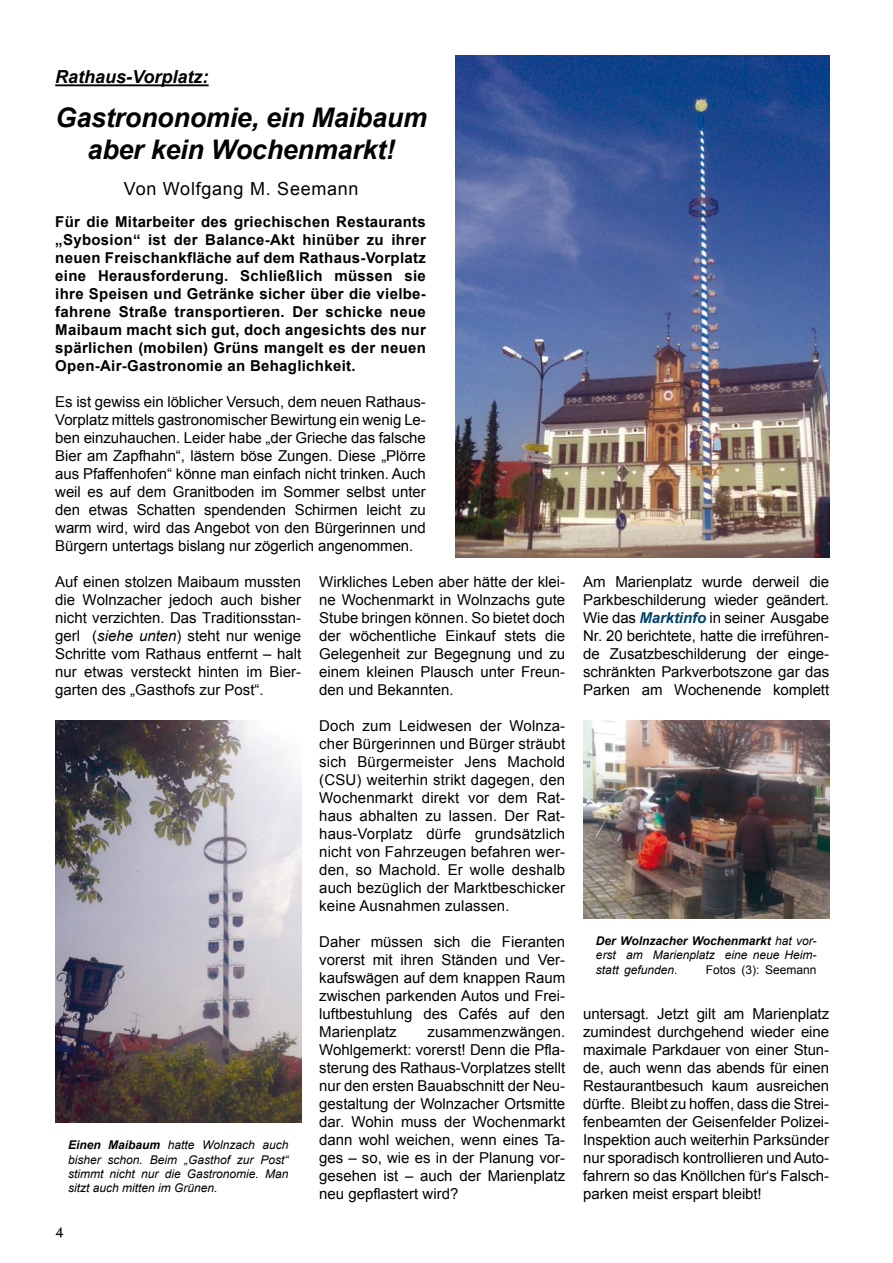
<style>
.page{position:relative;width:893px;height:1263px;background:#fff}
.page>*{position:absolute;margin:0;border:0;box-sizing:border-box;transform-origin:0 0}
.t1{font:italic 700 27px/32.4px "Arial";letter-spacing:-.01em;color:#000;text-align:center}
.t2{font:18px "Arial";letter-spacing:.04em;color:#000}
.t3{font:italic 700 18px "Arial";color:#000}
.t4{font:15px/18px "Arial";color:#000;text-align:justify}
.t5{font:700 15px/18px "Arial";letter-spacing:.02em;color:#000;text-align:justify}
.t6{font:italic 12px/14.4px "Arial";color:#000;text-align:justify}
.t7{font:12px "Arial";color:#000}
.s1{font-style:italic}
.s2{font-weight:700}
.s3{font-weight:700;font-style:italic;color:#00426b}
</style>
<div class="page">
<img style="left:55px;top:720px;width:246px;height:403px">
<hr style="left:55px;top:84px;width:154px;height:2px;background:#000">
<img style="left:455px;top:55px;width:374px;height:503px">
<img style="left:583px;top:720px;width:246px;height:198px">
<p class="t3" style="left:55px;top:65px;width:155px">Rathaus-Vorplatz:</p>
<h1 class="t1" style="left:56px;top:102px;width:373px">Gastrononomie, ein Maibaum aber kein Wochenmarkt!</h1>
<p class="t2" style="left:124px;top:176px;width:236px">Von Wolfgang M. Seemann</p>
<p class="t5" style="left:55px;top:213px;width:372px">Für die Mitarbeiter des griechischen Restaurants „Sybosion“ ist der Balance-Akt hinüber zu ihrer neuen Freischankfläche auf dem Rathaus-Vorplatz eine Herausforderung. Schließlich müssen sie ihre Speisen und Getränke sicher über die vielbe&shy;fahrene Straße transportieren. Der schicke neue Maibaum macht sich gut, doch angesichts des nur spärlichen (mobilen) Grüns mangelt es der neuen Open-Air-Gastronomie an Behaglichkeit.</p>
<p class="t4" style="left:55px;top:393px;width:372px">Es ist gewiss ein löblicher Versuch, dem neuen Rathaus-Vorplatz mittels gastronomischer Bewirtung ein wenig Le&shy;ben einzuhauchen. Leider habe „der Grieche das falsche Bier am Zapfhahn“, lästern böse Zungen. Diese „Plörre aus Pfaffenhofen“ könne man einfach nicht trinken. Auch weil es auf dem Granitboden im Sommer selbst unter den etwas Schatten spendenden Schirmen leicht zu warm wird, wird das Angebot von den Bürgerinnen und Bürgern untertags bislang nur zögerlich angenommen.</p>
<p class="t4" style="left:55px;top:573px;width:247px">Auf einen stolzen Maibaum mussten die Wolnzacher jedoch auch bisher nicht verzichten. Das Traditionsstan&shy;gerl (<span class="s1">siehe unten</span>) steht nur wenige Schritte vom Rathaus entfernt – halt nur etwas versteckt hinten im Bier&shy;garten des „Gasthofs zur Post“.</p>
<p class="t4" style="left:319px;top:573px;width:247px">Wirkliches Leben aber hätte der klei&shy;ne Wochenmarkt in Wolnzachs gute Stube bringen können. So bietet doch der wöchentliche Einkauf stets die Gelegenheit zur Begegnung und zu einem kleinen Plausch unter Freun&shy;den und Bekannten.</p>
<p class="t4" style="left:319px;top:717px;width:247px">Doch zum Leidwesen der Wolnza&shy;cher Bürgerinnen und Bürger sträubt sich Bürgermeister Jens Machold (CSU) weiterhin strikt dagegen, den Wochenmarkt direkt vor dem Rat&shy;haus abhalten zu lassen. Der Rat&shy;haus-Vorplatz dürfe grundsätzlich nicht von Fahrzeugen befahren wer&shy;den, so Machold. Er wolle deshalb auch bezüglich der Marktbeschicker keine Ausnahmen zulassen.</p>
<p class="t4" style="left:319px;top:933px;width:247px">Daher müssen sich die Fieranten vorerst mit ihren Ständen und Ver&shy;kaufswägen auf dem knappen Raum zwischen parkenden Autos und Frei&shy;luftbestuhlung des Cafés auf den Marienplatz</p>
<p class="t4" style="left:319px;top:1023px;width:247px;text-indent:108px">zusammenzwängen.<br>Wohlgemerkt: vorerst! Denn die Pfla&shy;sterung des Rathaus-Vorplatzes stellt nur den ersten Bauabschnitt der Neu&shy;gestaltung der Wolnzacher Ortsmitte dar. Wohin muss der Wochenmarkt dann wohl weichen, wenn eines Ta&shy;ges – so, wie es in der Planung vor&shy;gesehen ist – auch der Marienplatz neu gepflastert wird?</p>
<p class="t6" style="left:68px;top:1138px;width:222px"><span class="s2">Einen Maibaum</span> hatte Wolnzach auch bisher schon. Beim „Gasthof zur Post“ stimmt nicht nur die Gastronomie. Man sitzt auch mitten im Grünen.</p>
<p class="t4" style="left:583px;top:573px;width:247px">Am Marienplatz wurde derweil die Parkbeschilderung wieder geändert.<br>Wie das <span class="s3">Marktinfo</span> in seiner Ausgabe Nr. 20 berichtete, hatte die irreführen&shy;de Zusatzbeschilderung der einge&shy;schränkten Parkverbotszone gar das Parken am Wochenende komplett</p>
<p class="t6" style="left:596px;top:933px;width:222px"><span class="s2">Der Wolnzacher Wochenmarkt</span> hat vor&shy;erst am Marienplatz eine neue Heim&shy;statt gefunden.</p>
<p class="t7" style="left:706px;top:961px;width:112px">Fotos (3): Seemann</p>
<p class="t4" style="left:583px;top:1005px;width:247px">untersagt. Jetzt gilt am Marienplatz zumindest durchgehend wieder eine maximale Parkdauer von einer Stun&shy;de, auch wenn das abends für einen Restaurantbesuch kaum ausreichen dürfte. Bleibt zu hoffen, dass die Strei&shy;fenbeamten der Geisenfelder Polizei-Inspektion auch weiterhin Parksünder nur sporadisch kontrollieren und Auto&shy;fahrern so das Knöllchen für‘s Falsch&shy;parken meist erspart bleibt!</p>
</div>
